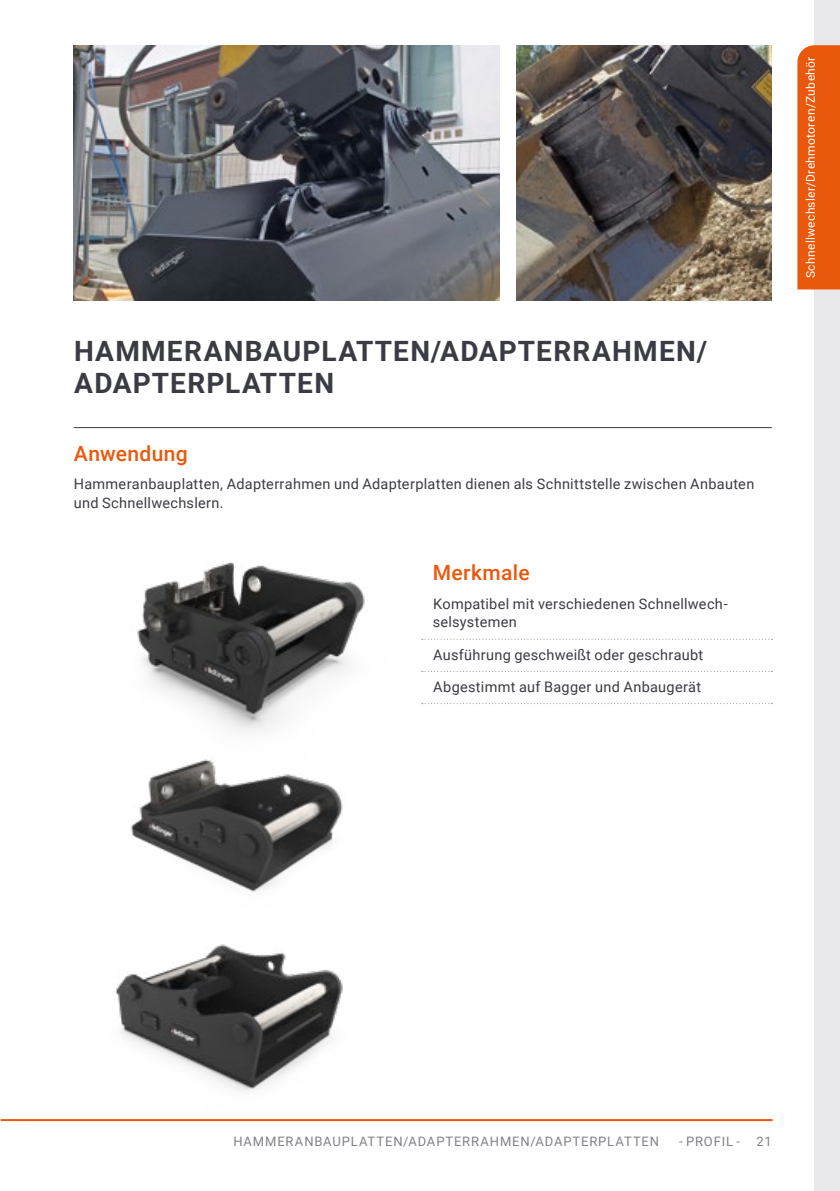
<style>
.page{position:relative;width:840px;height:1191px;background:#fff}
.page>*{position:absolute;margin:0;border:0;box-sizing:border-box;transform-origin:0 0}
.t1{font:700 28px/32px "Roboto";letter-spacing:.045em;color:#3b3c43}
.t2{font:500 21px "Roboto";letter-spacing:.02em;color:#ea580c}
.t3{font:14.4px/19.6px "Roboto";letter-spacing:.02em;color:#3b3c43}
.t4{font:13px "Roboto";letter-spacing:.065em;color:#818289}
.t5{font:12px "Roboto";letter-spacing:.025em;color:#fff}
</style>
<div class="page">
<div style="left:813px;top:0;width:26px;height:1191px;background:#e8e8ea"></div>
<hr style="left:1px;top:1119px;width:771px;height:2px;background:#ea580c">
<hr style="left:74px;top:427px;width:697px;height:1px;background:#3b3c43">
<img style="left:74px;top:45px;width:425px;height:255px">
<img style="left:516px;top:45px;width:255px;height:255px">
<img style="left:137px;top:562px;width:228px;height:98px">
<img style="left:130px;top:660px;width:218px;height:190px">
<img style="left:59px;top:850px;width:332px;height:272px">
<svg style="left:421px;top:639px;width:351px;height:1px"></svg>
<svg style="left:421px;top:671px;width:351px;height:1px"></svg>
<svg style="left:421px;top:703px;width:351px;height:1px"></svg>
<div style="left:797px;top:45px;width:42px;height:244px;background:#ea580c"></div>
<h1 class="t1" style="left:74px;top:334px;width:634px">HAMMERANBAUPLATTEN/ADAPTERRAHMEN/<br>ADAPTERPLATTEN</h1>
<h2 class="t2" style="left:74px;top:438px;width:115px">Anwendung</h2>
<p class="t3" style="left:74px;top:473px;width:681px">Hammeranbauplatten, Adapterrahmen und Adapterplatten dienen als Schnittstelle zwischen Anbauten und Schnellwechslern.</p>
<h2 class="t2" style="left:432px;top:558px;width:98px">Merkmale</h2>
<p class="t3" style="left:432px;top:595px;width:296px;line-height:18px">Kompatibel mit verschiedenen Schnellwech&shy;selsystemen</p>
<p class="t3" style="left:433px;top:644px;width:272px">Ausführung geschweißt oder geschraubt</p>
<p class="t3" style="left:433px;top:676px;width:269px">Abgestimmt auf Bagger und Anbaugerät</p>
<p class="t5" style="left:801px;top:278px;width:223px;rotate:-90deg">Schnellwechsler/Drehmotoren/Zubehör</p>
<p class="t4" style="left:233px;top:1131px;width:12px">Hamm</p>
<p class="t4" style="left:277px;top:1131px;width:47px">eranbaup</p>
<p class="t4" style="left:350px;top:1131px;width:18px">latt</p>
<p class="t4" style="left:385px;top:1131px;width:52px">en/Adapt</p>
<p class="t4" style="left:454px;top:1131px;width:18px">erra</p>
<p class="t4" style="left:489px;top:1131px;width:74px">hm en/Adapt</p>
<p class="t4" style="left:581px;top:1131px;width:44px">erplatt</p>
<p class="t4" style="left:641px;top:1131px;width:19px">en</p>
<p class="t4" style="left:678px;top:1131px;width:62px">- PROFIL -</p>
<p class="t4" style="left:756px;top:1131px;width:17px">21</p>
</div>
